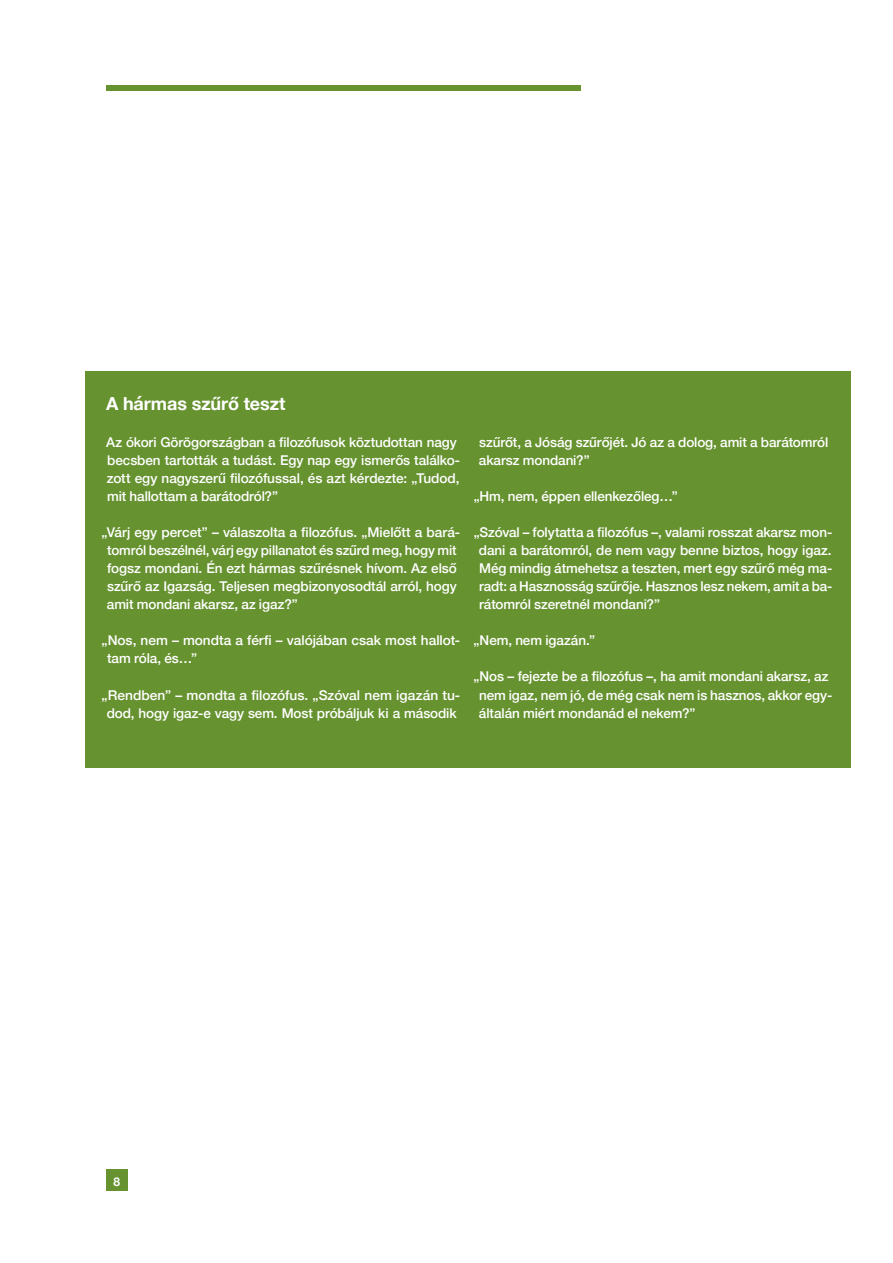
<style>
.page{position:relative;width:893px;height:1263px;background:#fff}
.page>*{position:absolute;margin:0;border:0;box-sizing:border-box;transform-origin:0 0}
.t1{font:700 18px "Helvetica Neue";color:#fff}
.t2{font:500 13.5px/18px "Helvetica Neue";letter-spacing:-.005em;color:#fff}
.t3{font:700 12px "Helvetica Neue";color:#fff}
</style>
<div class="page">
<div style="left:106px;top:85px;width:475px;height:5px;background:#669230"></div>
<div style="left:85px;top:371px;width:765px;height:396px;background:#669230"></div>
<div style="left:106px;top:1169px;width:22px;height:22px;background:#669230"></div>
<h1 class="t1" style="left:106px;top:390px;width:181px">A hármas szűrő teszt</h1>
<p class="t2" style="left:106px;top:432px;width:355px">Az ókori Görögországban a filozófusok köztudottan nagy becsben tartották a tudást. Egy nap egy ismerős találko&shy;zott egy nagyszerű filozófussal, és azt kérdezte: „Tudod, mit hallottam a barátodról?”</p>
<p class="t2" style="left:107px;top:522px;width:355px;text-indent:-5px">„Várj egy percet” – válaszolta a filozófus. „Mielőtt a bará&shy;tomról beszélnél, várj egy pillanatot és szűrd meg, hogy mit fogsz mondani. Én ezt hármas szűrésnek hívom. Az első szűrő az Igazság. Teljesen megbizonyosodtál arról, hogy amit mondani akarsz, az igaz?”</p>
<p class="t2" style="left:107px;top:630px;width:355px;text-indent:-6px">„Nos, nem – mondta a férfi – valójában csak most hallot&shy;tam róla, és…”</p>
<p class="t2" style="left:102px;top:685px;width:360px;text-align:center">„Rendben” – mondta a filozófus. „Szóval nem igazán tu&shy;dod, hogy igaz-e vagy sem. Most próbáljuk ki a második</p>
<p class="t2" style="left:479px;top:431px;width:351px">szűrőt, a Jóság szűrőjét. Jó az a dolog, amit a barátomról akarsz mondani?”</p>
<p class="t2" style="left:474px;top:486px;width:206px">„Hm, nem, éppen ellenkezőleg…”</p>
<p class="t2" style="left:479px;top:522px;width:355px;text-align:justify;text-indent:-5px">„Szóval – folytatta a filozófus –, valami rosszat akarsz mon&shy;dani a barátomról, de nem vagy benne biztos, hogy igaz.<br>Még mindig átmehetsz a teszten, mert egy szűrő még ma&shy;radt: a Hasznosság szűrője. Hasznos lesz nekem, amit a ba&shy;rátomról szeretnél mondani?”</p>
<p class="t2" style="left:474px;top:630px;width:123px">„Nem, nem igazán.”</p>
<p class="t2" style="left:479px;top:666px;width:355px;text-indent:-5px">„Nos – fejezte be a filozófus –, ha amit mondani akarsz, az nem igaz, nem jó, de még csak nem is hasznos, akkor egy&shy;általán miért mondanád el nekem?”</p>
<p class="t3" style="left:114px;top:1172px;width:8px">8</p>
</div>
